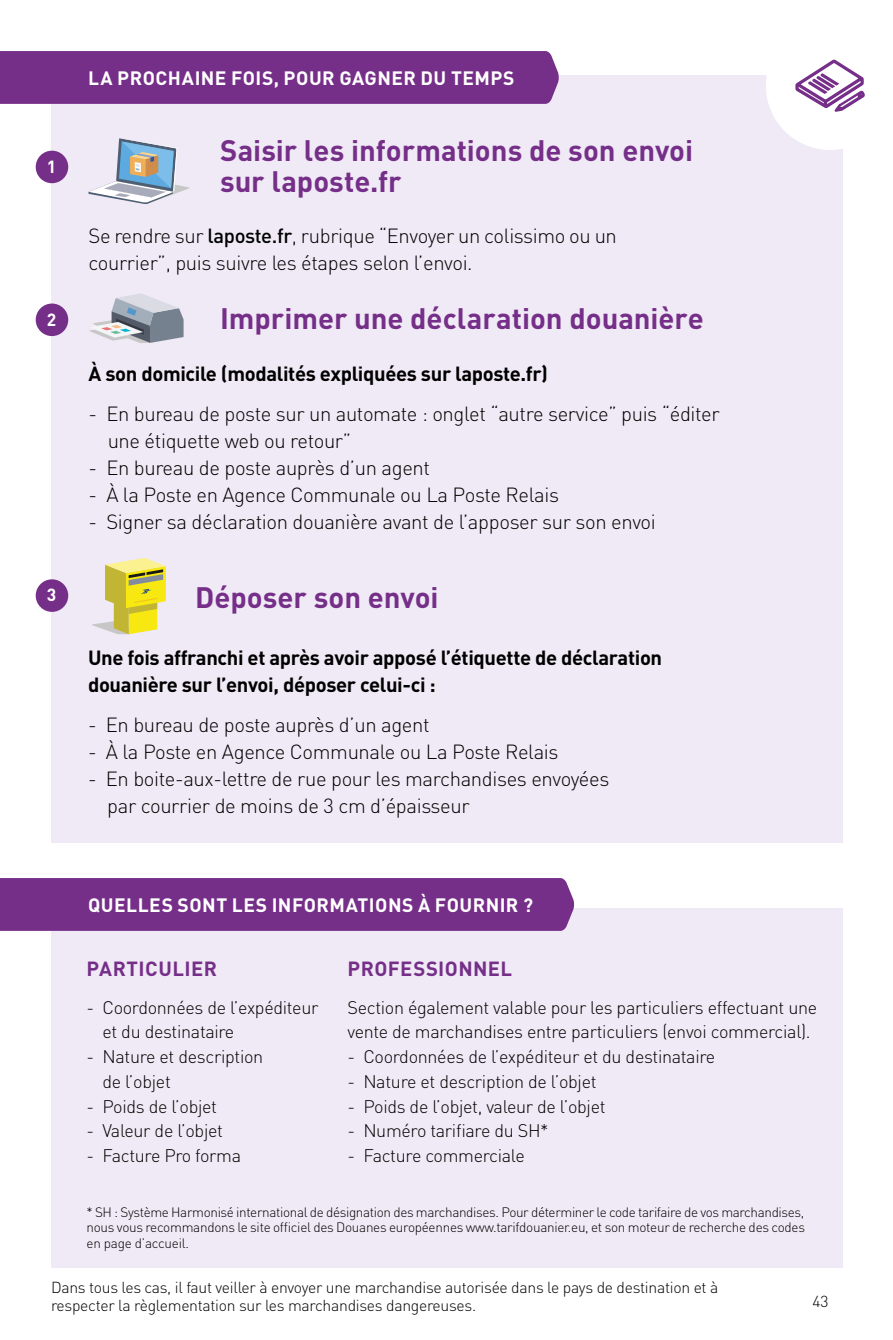
<style>
.page{position:relative;width:893px;height:1340px;background:#fff}
.page>*{position:absolute;margin:0;border:0;box-sizing:border-box;transform-origin:0 0}
.t1{font:700 29.25px/31.5px "DIN Pro";color:#762f89}
.t2{font:300 20.25px/27px "DIN";letter-spacing:-.02em;color:#000}
.t3{font:700 20.25px/27px "DIN";letter-spacing:-.02em;color:#000}
.t4{font:700 20.25px "DIN Pro";letter-spacing:.02em;color:#762f89}
.t5{font:700 19.12px "DIN Pro";letter-spacing:.025em;color:#fff}
.t6{font:300 18px/24.8px "DIN";letter-spacing:-.02em;color:#000}
.t7{font:700 17.32px "DIN Pro";color:#fff}
.t8{font:300 15.75px/18px "DIN";letter-spacing:-.02em;color:#000}
.t9{font:300 15.75px "DIN Pro";color:#000}
.t10{font:300 13.5px/15.8px "DIN";letter-spacing:-.02em;color:#000;text-align:justify}
.s1{font-weight:500}
</style>
<div class="page">
<div style="left:51px;top:75px;width:791px;height:768px;background:#efeaf5"></div>
<div style="left:0;top:51px;width:559px;height:53px;background:#762f89"></div>
<div style="left:51px;top:908px;width:791px;height:359px;background:#efeaf5"></div>
<div style="left:0;top:878px;width:574px;height:52px;background:#762f89"></div>
<div style="left:766px;top:21px;width:127px;height:129px;background:#fff;border-radius:50%"></div>
<svg style="left:795px;top:59px;width:70px;height:53px"></svg>
<svg style="left:88px;top:138px;width:102px;height:66px"></svg>
<div style="left:36px;top:151px;width:32px;height:32px;background:#762f89;border-radius:50%"></div>
<div style="left:36px;top:303px;width:32px;height:33px;background:#762f89;border-radius:50%"></div>
<div style="left:36px;top:579px;width:32px;height:33px;background:#762f89;border-radius:50%"></div>
<svg style="left:89px;top:293px;width:95px;height:50px"></svg>
<svg style="left:92px;top:558px;width:74px;height:76px"></svg>
<p class="t7" style="left:47px;top:155px;width:11px">1</p>
<p class="t7" style="left:47px;top:307px;width:11px">2</p>
<p class="t7" style="left:47px;top:583px;width:11px">3</p>
<p class="t5" style="left:88px;top:65px;width:428px">LA PROCHAINE FOIS, POUR GAGNER DU TEMPS</p>
<h1 class="t1" style="left:220px;top:133px;width:475px">Saisir les informations de son envoi sur laposte.fr</h1>
<p class="t2" style="left:88px;top:222px;width:530px">Se rendre sur <span class="s1">laposte.fr</span>, rubrique “Envoyer un colissimo ou un courrier”, puis suivre les étapes selon l’envoi.</p>
<h1 class="t1" style="left:220px;top:302px;width:485px">Imprimer une déclaration douanière</h1>
<p class="t3" style="left:88px;top:359px;width:461px">À son domicile (modalités expliquées sur laposte.fr)</p>
<p class="t2" style="left:108px;top:400px;width:613px;text-indent:-19px">- En bureau de poste sur un automate : onglet “autre service” puis “éditer une étiquette web ou retour”</p>
<p class="t2" style="left:88px;top:454px;width:343px">- En bureau de poste auprès d’un agent</p>
<p class="t2" style="left:88px;top:481px;width:472px">- À la Poste en Agence Communale ou La Poste Relais</p>
<p class="t2" style="left:88px;top:508px;width:569px">- Signer sa déclaration douanière avant de l’apposer sur son envoi</p>
<h1 class="t1" style="left:195px;top:580px;width:245px">Déposer son envoi</h1>
<p class="t3" style="left:88px;top:643px;width:576px">Une fois affranchi et après avoir apposé l’étiquette de déclaration douanière sur l’envoi, déposer celui-ci :</p>
<p class="t2" style="left:88px;top:711px;width:343px">- En bureau de poste auprès d’un agent</p>
<p class="t2" style="left:88px;top:738px;width:472px">- À la Poste en Agence Communale ou La Poste Relais</p>
<p class="t2" style="left:107px;top:765px;width:504px;text-indent:-19px">- En boite-aux-lettre de rue pour les marchandises envoyées par courrier de moins de 3 cm d’épaisseur</p>
<p class="t5" style="left:88px;top:891px;width:446px">QUELLES SONT LES INFORMATIONS À FOURNIR ?</p>
<p class="t4" style="left:87px;top:955px;width:132px">PARTICULIER</p>
<p class="t6" style="left:102px;top:994px;width:218px;text-indent:-16px">- Coordonnées de l’expéditeur et du destinataire</p>
<p class="t6" style="left:102px;top:1044px;width:162px;text-indent:-16px">- Nature et description de l’objet</p>
<p class="t6" style="left:87px;top:1093px;width:132px">- Poids de l’objet</p>
<p class="t6" style="left:87px;top:1118px;width:138px">- Valeur de l’objet</p>
<p class="t6" style="left:87px;top:1143px;width:156px">- Facture Pro forma</p>
<p class="t4" style="left:348px;top:955px;width:166px">PROFESSIONNEL</p>
<p class="t6" style="left:347px;top:994px;width:471px">Section également valable pour les particuliers effectuant une vente de marchandises entre particuliers (envoi commercial).</p>
<p class="t6" style="left:347px;top:1044px;width:369px">- Coordonnées de l’expéditeur et du destinataire</p>
<p class="t6" style="left:347px;top:1068px;width:251px">- Nature et description de l’objet</p>
<p class="t6" style="left:347px;top:1093px;width:260px">- Poids de l’objet, valeur de l’objet</p>
<p class="t6" style="left:347px;top:1118px;width:203px">- Numéro tarifiare du SH*</p>
<p class="t6" style="left:347px;top:1143px;width:179px">- Facture commerciale</p>
<p class="t10" style="left:87px;top:1203px;width:720px">* SH : Système Harmonisé international de désignation des marchandises. Pour déterminer le code tarifaire de vos marchandises, nous vous recommandons le site officiel des Douanes européennes www.tarifdouanier.eu, et son moteur de recherche des codes en page d’accueil.</p>
<p class="t8" style="left:51px;top:1277px;width:669px">Dans tous les cas, il faut veiller à envoyer une marchandise autorisée dans le pays de destination et à respecter la règlementation sur les marchandises dangereuses.</p>
<p class="t9" style="left:812px;top:1290px;width:18px">43</p>
</div>
